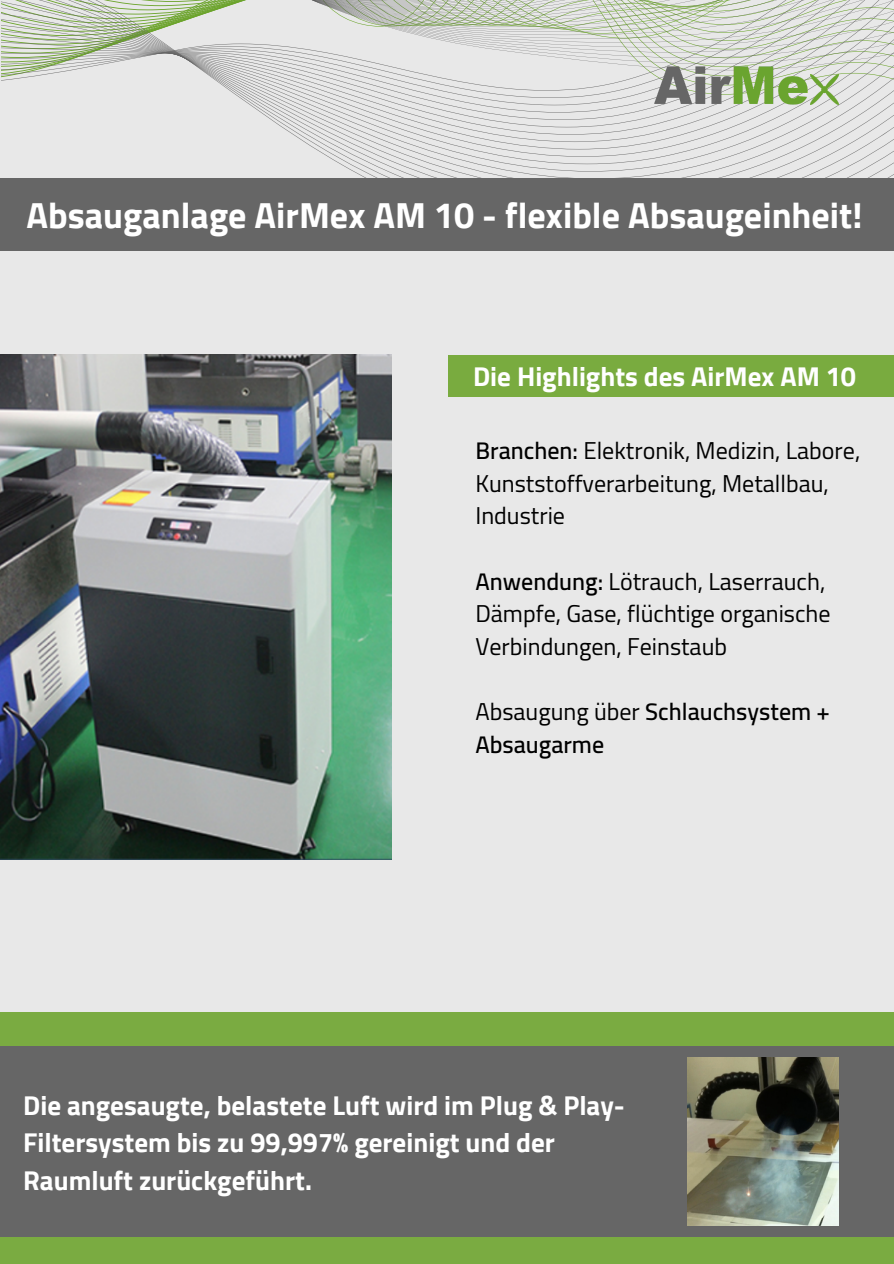
<style>
.page{position:relative;width:894px;height:1264px;background:#fff}
.page>*{position:absolute;margin:0;border:0;box-sizing:border-box;transform-origin:0 0}
.t1{font:700 36px "Cairo";color:#fff}
.t2{font:700 27px/37.2px "Cairo";color:#fff}
.t3{font:24px/32.7px "Cairo";color:#000}
.t4{font:600 24px/32.7px "Cairo";color:#000}
.s1{font-weight:600}
.s2{font-weight:400}
</style>
<div class="page">
<div style="left:0;top:0;width:893px;height:1263px;background:#e8e8e8"></div>
<svg style="left:1px;top:70px;width:892px;height:108px"></svg>
<svg style="left:1px;top:0;width:892px;height:70px"></svg>
<img style="left:654px;top:62px;width:183px;height:55px">
<div style="left:0;top:1011px;width:893px;height:252px;background:#7aab41"></div>
<div style="left:0;top:1046px;width:893px;height:190px;background:#666"></div>
<div style="left:0;top:178px;width:893px;height:73px;background:#666"></div>
<div style="left:448px;top:355px;width:445px;height:41px;background:#79ab3f"></div>
<img style="left:0;top:355px;width:391px;height:504px">
<img style="left:687px;top:1057px;width:151px;height:168px">
<p class="t1" style="left:27px;top:195px;width:837px">Absauganlage AirMex AM 10 - flexible Absaugeinheit!</p>
<p class="t2" style="left:473px;top:358px;width:384px">Die Highlights des AirMex AM 10</p>
<p class="t3" style="left:475px;top:434px;width:386px"><span class="s1">Branchen:</span> Elektronik, Medizin, Labore,<br>Kunststoffverarbeitung, Metallbau,<br>Industrie</p>
<p class="t3" style="left:475px;top:565px;width:356px"><span class="s1">Anwendung:</span> Lötrauch, Laserrauch,<br>Dämpfe, Gase, flüchtige organische<br>Verbindungen, Feinstaub</p>
<p class="t4" style="left:475px;top:695px;width:356px"><span class="s2">Absaugung über</span> Schlauchsystem +<br>Absaugarme</p>
<p class="t2" style="left:23px;top:1087px;width:603px">Die angesaugte, belastete Luft wird im Plug &amp; Play-<br>Filtersystem bis zu 99,997% gereinigt und der<br>Raumluft zurückgeführt.</p>
</div>
